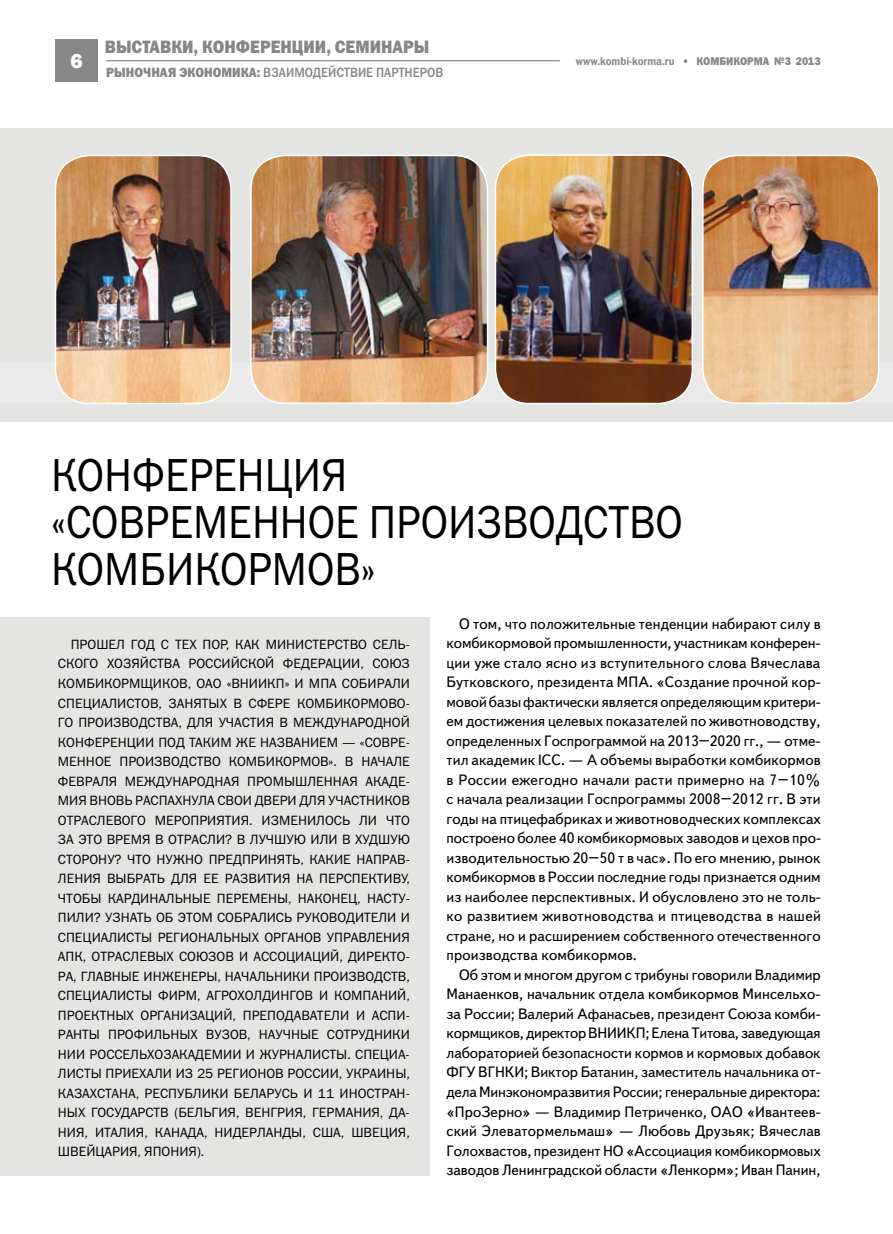
<style>
.page{position:relative;width:893px;height:1234px;background:#fff}
.page>*{position:absolute;margin:0;border:0;box-sizing:border-box;transform-origin:0 0}
.t1{font:46.5px/46.5px "Franklin Gothic Book C";color:#000;scale:.9 1}
.t2{font:800 21px "Franklin Gothic";color:#fff}
.t3{font:18px "Franklin Gothic Heavy C";color:#878787;scale:.9 1}
.t4{font:15px/19.5px "Text Book C";letter-spacing:.005em;color:#000;text-align:justify}
.t5{font:13.5px/19.5px "Franklin Gothic Book C";color:#000}
.t6{font:13.5px "Franklin Gothic Medium C";color:#878787;scale:.9 1}
.t7{font:11.25px "Franklin Gothic Demi C";color:#878787;scale:.9 1}
.s1{font-family:"Franklin Gothic Heavy C"}
</style>
<div class="page">
<div style="left:55px;top:39px;width:43px;height:42px;background:#878787"></div>
<hr style="left:106px;top:60px;width:454px;height:1px;background:#9d9c9c">
<div style="left:0;top:128px;width:893px;height:293px;background:#e4e4e3"></div>
<div style="left:0;top:362px;width:893px;height:40px;background:#eee"></div>
<div style="left:0;top:617px;width:429px;height:557px;background:#e4e4e3"></div>
<img style="left:495px;top:157px;width:195px;height:246px">
<div style="left:495px;top:154px;width:198px;height:250px;border:2px solid #fff;border-radius:34px"></div>
<img style="left:252px;top:155px;width:236px;height:248px">
<div style="left:250px;top:155px;width:238px;height:249px;border:2px solid #fff;border-radius:34px"></div>
<img style="left:56px;top:155px;width:173px;height:248px">
<div style="left:55px;top:155px;width:177px;height:249px;border:2px solid #fff;border-radius:34px"></div>
<img style="left:703px;top:155px;width:176px;height:248px">
<div style="left:702px;top:155px;width:177px;height:249px;border:2px solid #fff;border-radius:34px"></div>
<p class="t3" style="left:105px;top:37px;width:121px">выставки, кон</p>
<p class="t3" style="left:236px;top:37px;width:148px">ференции, семинары</p>
<h2 class="t2" style="left:70px;top:47px;width:14px">6</h2>
<p class="t7" style="left:576px;top:54px;width:274px">www.kombi-korma.ru <span class="s1">• КОМБИКОРМА №3 2013</span></p>
<p class="t6" style="left:106px;top:65px;width:376px"><span class="s1">РЫНОЧНАЯ ЭКОНОМИКА:</span> ВЗАИМОДЕЙСТВИЕ ПАРТНЕРОВ</p>
<h1 class="t1" style="left:51px;top:451px;width:331px">Конференция «СОВРЕМЕННОЕ</h1>
<h1 class="t1" style="left:51px;top:498px;width:699px;text-indent:317px">ПРОИ ЗВОДСТВО<br>КОМБИ КОРМОВ»</h1>
<p class="t5" style="left:58px;top:634px;width:353px;text-indent:246px">СТЕРСТВО СЕЛЬ-<br>СКОГО ХОЗЯЙСТВА РОССИ ЙСКОЙ ФЕДЕРАЦИИ</p>
<p class="t5" style="left:71px;top:634px;width:216px">ПРО ШЕЛ ГОД С ТЕХ ПОР, КАК МИНИ</p>
<p class="t5" style="left:360px;top:653px;width:51px">, СОЮЗ</p>
<p class="t5" style="left:58px;top:673px;width:192px">КОМБИ КОРМЩИ КОВ, ОАО «ВНИИ</p>
<p class="t5" style="left:267px;top:673px;width:142px">КП» И МПА СОБИРАЛИ</p>
<p class="t5" style="left:58px;top:692px;width:26px">СПЕЦИ</p>
<p class="t5" style="left:101px;top:692px;width:166px">АЛИ СТОВ, ЗАНЯТЫХ В СФЕРЕ</p>
<p class="t5" style="left:297px;top:692px;width:114px">КОМБИ КОРМОВО-</p>
<p class="t5" style="left:58px;top:712px;width:39px">ГО ПРОИ</p>
<p class="t5" style="left:113px;top:712px;width:298px">ЗВОДСТВА, ДЛЯ УЧАСТИЯ В МЕЖДУНАРОДНО Й</p>
<p class="t5" style="left:58px;top:731px;width:18px">КОНФЕРЕНЦИИ</p>
<p class="t5" style="left:158px;top:731px;width:152px">ПОД ТАКИ М ЖЕ НАЗВАНИЕ</p>
<p class="t5" style="left:327px;top:731px;width:85px">М — «СОВРЕ-</p>
<p class="t5" style="left:58px;top:751px;width:21px">МЕННОЕ</p>
<p class="t5" style="left:119px;top:751px;width:18px">ПРОИ</p>
<p class="t5" style="left:58px;top:751px;width:352px;text-indent:96px">ЗВОДСТВО КОМБИ КОРМОВ». В НАЧАЛЕ<br>ФЕВРАЛЯ МЕЖДУНАРОДНАЯ ПРО МЫШЛЕНН</p>
<p class="t5" style="left:342px;top:770px;width:70px">АЯ АКАДЕ-</p>
<p class="t5" style="left:58px;top:790px;width:223px">МИЯ ВНО ВЬ РАСПАХНУЛА СВОИ ДВЕРИ</p>
<p class="t5" style="left:299px;top:790px;width:112px">ДЛЯ УЧАСТНИ КОВ</p>
<p class="t5" style="left:58px;top:809px;width:151px">ОТРАСЛЕВОГО МЕРО ПРИЯ</p>
<p class="t5" style="left:225px;top:809px;width:75px">ТИЯ. ИЗМЕНИ</p>
<p class="t5" style="left:58px;top:809px;width:353px;text-align:justify;text-indent:258px">ЛОСЬ ЛИ ЧТО ЗА ЭТО ВРЕМЯ В ОТРАСЛИ? В ЛУЧШУЮ ИЛИ В ХУДШУЮ СТОРОН</p>
<p class="t5" style="left:107px;top:848px;width:153px">У? ЧТО НУЖНО ПРЕДПРИНЯ</p>
<p class="t5" style="left:285px;top:848px;width:126px">ТЬ, КАКИЕ НАПРАВ-</p>
<p class="t5" style="left:58px;top:868px;width:353px;text-indent:49px">ВЫБРАТЬ ДЛЯ ЕЕ РАЗВИТИЯ НА ПЕРСПЕКТИ ВУ,<br>ЧТОБЫ КАРДИНАЛЬН ЫЕ ПЕРЕМЕН Ы, НАКОНЕЦ</p>
<p class="t5" style="left:58px;top:868px;width:18px">ЛЕНИЯ</p>
<p class="t5" style="left:58px;top:887px;width:353px;text-indent:299px">, Н АСТУ-<br>ПИЛИ? УЗНАТЬ ОБ ЭТОМ СОБРАЛИ СЬ РУКОВОДИТЕЛИ И<br>СПЕЦИ</p>
<p class="t5" style="left:58px;top:926px;width:327px;text-indent:149px">АЛЬН ЫХ ОРГАНО В УПРАВЛЕНИЯ<br>АПК, ОТРАСЛЕВЫХ СОЮЗОВ И АССОЦИ</p>
<p class="t5" style="left:101px;top:926px;width:89px">АЛИ СТЫ РЕГИОН</p>
<p class="t5" style="left:304px;top:946px;width:62px">АЦИ Й, ДИРЕ</p>
<p class="t5" style="left:382px;top:946px;width:30px">КТО-</p>
<p class="t5" style="left:58px;top:965px;width:125px">РА, ГЛАВН ЫЕ ИНЖЕНЕР</p>
<p class="t5" style="left:206px;top:965px;width:126px">Ы, НАЧАЛЬНИ КИ ПРОИ</p>
<p class="t5" style="left:349px;top:965px;width:63px">ЗВОДСТВ,</p>
<p class="t5" style="left:58px;top:985px;width:26px">СПЕЦИ</p>
<p class="t5" style="left:101px;top:985px;width:68px">АЛИ СТЫ ФИР</p>
<p class="t5" style="left:58px;top:985px;width:353px;text-align:justify;text-indent:128px">М, АГРОХОЛДИН ГОВ И КОМПАНИ Й, ПРОЕКТН ЫХ ОРГАНИЗАЦИ Й, ПРЕПОДАВАТЕЛИ И АСПИ - РАНТЫ ПРОФИ</p>
<p class="t5" style="left:153px;top:1024px;width:256px">ЛЬН ЫХ ВУЗОВ, НАУЧН ЫЕ СОТРУДНИ КИ</p>
<p class="t5" style="left:58px;top:1043px;width:10px">НИИ</p>
<p class="t5" style="left:90px;top:1043px;width:292px">РОССЕЛЬХОЗАКАДЕМИИ И ЖУРНАЛИ СТЫ. СПЕЦИ</p>
<p class="t5" style="left:398px;top:1043px;width:13px">А-</p>
<p class="t5" style="left:58px;top:1063px;width:66px">ЛИСТЫ ПРИЕ</p>
<p class="t5" style="left:139px;top:1063px;width:110px">ХАЛИ ИЗ 25 РЕГИОНО</p>
<p class="t5" style="left:58px;top:1063px;width:353px;text-indent:217px">В РОССИИ , УКРАИН Ы,<br>КАЗАХСТАНА, РЕСПУБЛИ КИ БЕЛАРУСЬ И 11 ИНО</p>
<p class="t5" style="left:366px;top:1082px;width:45px">СТРАН -</p>
<p class="t5" style="left:58px;top:1102px;width:229px">Н ЫХ ГОСУДАРСТВ (БЕЛЬГИЯ , ВЕН ГРИЯ</p>
<p class="t5" style="left:303px;top:1102px;width:60px">, ГЕРМАНИЯ</p>
<p class="t5" style="left:380px;top:1102px;width:31px">, ДА-</p>
<p class="t5" style="left:58px;top:1121px;width:10px">НИЯ</p>
<p class="t5" style="left:85px;top:1121px;width:297px">, ИТАЛИЯ , КАНАДА, НИДЕРЛАНДЫ, США, ШВЕЦИЯ</p>
<p class="t5" style="left:406px;top:1121px;width:5px">,</p>
<p class="t5" style="left:58px;top:1141px;width:63px">ШВЕЙЦАРИЯ</p>
<p class="t5" style="left:138px;top:1141px;width:34px">, ЯПОНИЯ</p>
<p class="t5" style="left:197px;top:1141px;width:9px">).</p>
<p class="t4" style="left:446px;top:614px;width:376px;text-indent:13px">О том, что положительные тенденции набирают силу в комбикормовой промышленности, участникам конферен&shy;ции уже стало ясно из вступительного слова Вячеслава Бутковского, президента МПА. «Создание прочной кор&shy;мовой базы фактически является определяющим критери&shy;ем достижения целевых показателей по животноводству, определенных Госпрограммой на 2013–2020 гг., — отме&shy;тил академик ICC. — А объемы выработки комбикормов в России ежегодно начали расти примерно на 7–10% с начала реализации Госпрограммы 2008–2012 гг. В эти годы на птицефабриках и животноводческих комплексах построено более 40 комбикормовых заводов и цехов про&shy;изводительностью 20–50 т в час». По его мнению, рынок комбикормов в России последние годы признается одним из наиболее перспективных. И обусловлено это не толь&shy;ко развитием животноводства и птицеводства в нашей стране, но и расширением собственного отечественного производства комбикормов.</p>
<p class="t4" style="left:446px;top:965px;width:376px;text-indent:13px">Об этом и многом другом с трибуны говорили Владимир Манаенков, начальник отдела комбикормов Минсельхо&shy;за России; Валерий Афанасьев, президент Союза комби&shy;кормщиков, директор ВНИИКП; Елена Титова, заведующая лабораторией безопасности кормов и кормовых добавок ФГУ ВГНКИ; Виктор Батанин, заместитель начальника от&shy;дела Минэкономразвития России; генеральные директора: «ПроЗерно» — Владимир Петриченко, ОАО «Ивантеев&shy;ский Элеватормельмаш» — Любовь Друзьяк; Вячеслав Голохвастов, президент НО «Ассоциация комбикормовых заводов Ленинградской области «Ленкорм»; Иван Панин,</p>
</div>
